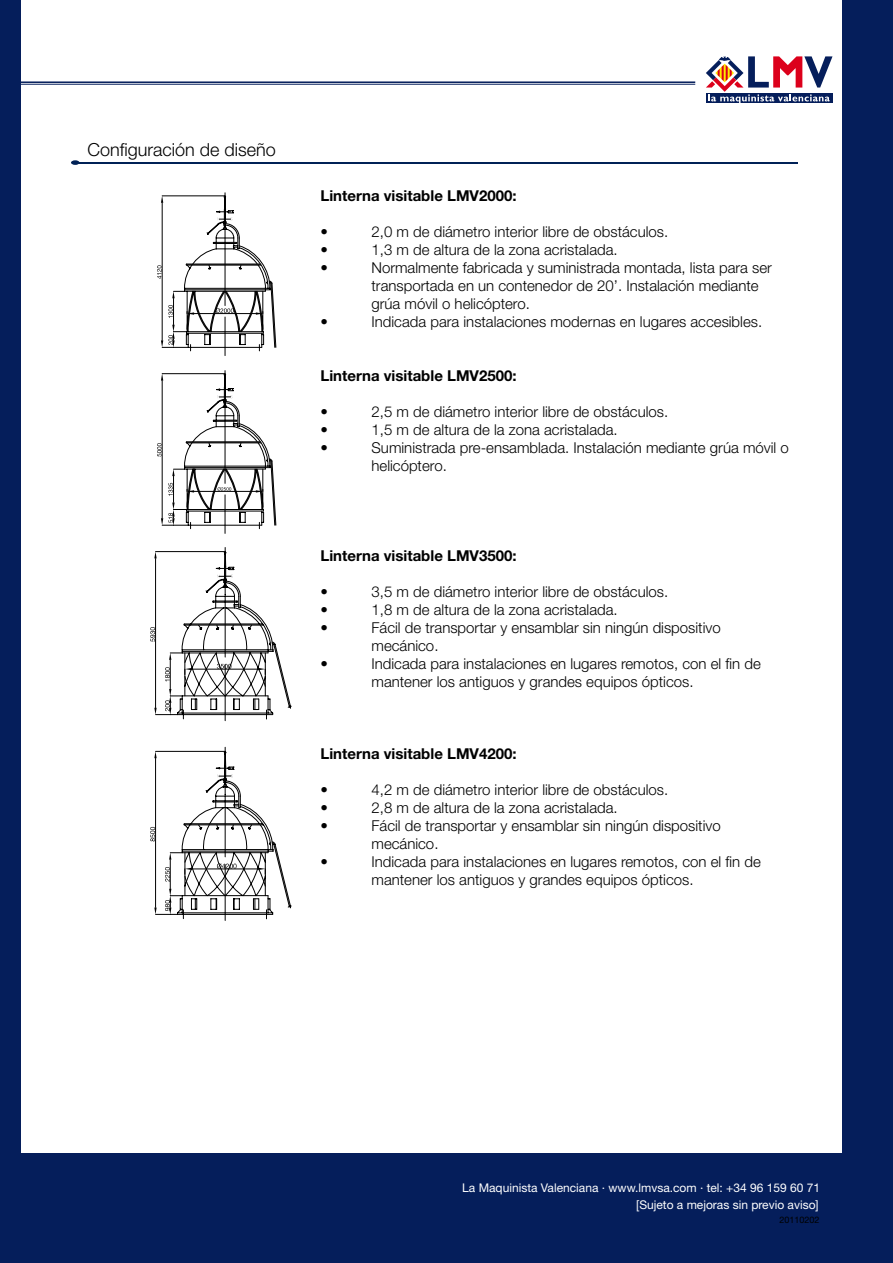
<style>
.page{position:relative;width:893px;height:1263px;background:#fff}
.page>*{position:absolute;margin:0;border:0;box-sizing:border-box;transform-origin:0 0}
.t1{font:300 18px "Helvetica Neue LT Std";color:#000}
.t2{font:300 15px/18px "Helvetica Neue LT Std";color:#000}
.t3{font:700 15px "Helvetica Neue LT Std";color:#000}
.t4{font:12px "Helvetica Neue LT Std";color:#fff}
.t5{font:9px "Helvetica Neue LT Std";color:#000}
</style>
<div class="page">
<hr style="left:225px;top:864px;width:1px;height:56px;background:#000">
<svg style="left:150px;top:193px;width:142px;height:726px"></svg>
<div style="left:842px;top:0;width:51px;height:1263px;background:#051e5b"></div>
<svg style="left:706px;top:56px;width:126px;height:47px"></svg>
<div style="left:0;top:0;width:21px;height:1263px;background:#051e5b"></div>
<div style="left:0;top:1153px;width:893px;height:110px;background:#051e5b"></div>
<hr style="left:0;top:81px;width:695px;height:2px;background:#051e5b">
<hr style="left:0;top:84px;width:695px;height:1px;background:#051e5b">
<hr style="left:76px;top:162px;width:722px;height:1px;background:#002156">
<div style="left:71px;top:160px;width:9px;height:5px;background:#002156;border-radius:50%"></div>
<p class="t1" style="left:88px;top:139px;width:190px">Configuración de diseño</p>
<p class="t3" style="left:320px;top:186px;width:198px">Linterna visitable LMV2000:</p>
<p class="t2" style="left:320px;top:222px;width:9px">•</p>
<p class="t2" style="left:371px;top:222px;width:298px">2,0 m de diámetro interior libre de obstáculos.</p>
<p class="t2" style="left:320px;top:240px;width:9px">•</p>
<p class="t2" style="left:371px;top:240px;width:248px">1,3 m de altura de la zona acristalada.</p>
<p class="t2" style="left:320px;top:258px;width:9px">•</p>
<p class="t2" style="left:371px;top:258px;width:402px">Normalmente fabricada y suministrada montada, lista para ser transportada en un contenedor de 20’. Instalación mediante grúa móvil o helicóptero.</p>
<p class="t2" style="left:320px;top:312px;width:9px">•</p>
<p class="t2" style="left:371px;top:312px;width:392px">Indicada para instalaciones modernas en lugares accesibles.</p>
<p class="t3" style="left:320px;top:366px;width:198px">Linterna visitable LMV2500:</p>
<p class="t2" style="left:320px;top:402px;width:9px">•</p>
<p class="t2" style="left:371px;top:402px;width:298px">2,5 m de diámetro interior libre de obstáculos.</p>
<p class="t2" style="left:320px;top:420px;width:9px">•</p>
<p class="t2" style="left:371px;top:420px;width:248px">1,5 m de altura de la zona acristalada.</p>
<p class="t2" style="left:320px;top:438px;width:9px">•</p>
<p class="t2" style="left:371px;top:438px;width:419px">Suministrada pre-ensamblada. Instalación mediante grúa móvil o helicóptero.</p>
<p class="t3" style="left:320px;top:546px;width:198px">Linterna visitable LMV3500:</p>
<p class="t2" style="left:320px;top:582px;width:9px">•</p>
<p class="t2" style="left:371px;top:582px;width:298px">3,5 m de diámetro interior libre de obstáculos.</p>
<p class="t2" style="left:320px;top:600px;width:9px">•</p>
<p class="t2" style="left:371px;top:600px;width:248px">1,8 m de altura de la zona acristalada.</p>
<p class="t2" style="left:320px;top:618px;width:9px">•</p>
<p class="t2" style="left:371px;top:618px;width:351px">Fácil de transportar y ensamblar sin ningún dispositivo mecánico.</p>
<p class="t2" style="left:320px;top:654px;width:9px">•</p>
<p class="t2" style="left:371px;top:654px;width:391px">Indicada para instalaciones en lugares remotos, con el fin de mantener los antiguos y grandes equipos ópticos.</p>
<p class="t3" style="left:320px;top:744px;width:198px">Linterna visitable LMV4200:</p>
<p class="t2" style="left:320px;top:780px;width:9px">•</p>
<p class="t2" style="left:371px;top:780px;width:298px">4,2 m de diámetro interior libre de obstáculos.</p>
<p class="t2" style="left:320px;top:798px;width:9px">•</p>
<p class="t2" style="left:371px;top:798px;width:248px">2,8 m de altura de la zona acristalada.</p>
<p class="t2" style="left:320px;top:816px;width:9px">•</p>
<p class="t2" style="left:371px;top:816px;width:351px">Fácil de transportar y ensamblar sin ningún dispositivo mecánico.</p>
<p class="t2" style="left:320px;top:852px;width:9px">•</p>
<p class="t2" style="left:371px;top:852px;width:391px">Indicada para instalaciones en lugares remotos, con el fin de mantener los antiguos y grandes equipos ópticos.</p>
<p class="t4" style="left:462px;top:1181px;width:359px">La Maquinista Valenciana · www.lmvsa.com · tel: +34 96 159 60 71</p>
<p class="t5" style="left:780px;top:1215px;width:42px">20110202</p>
<p class="t4" style="left:636px;top:1197px;width:184px">[Sujeto a mejoras sin previo aviso]</p>
</div>
